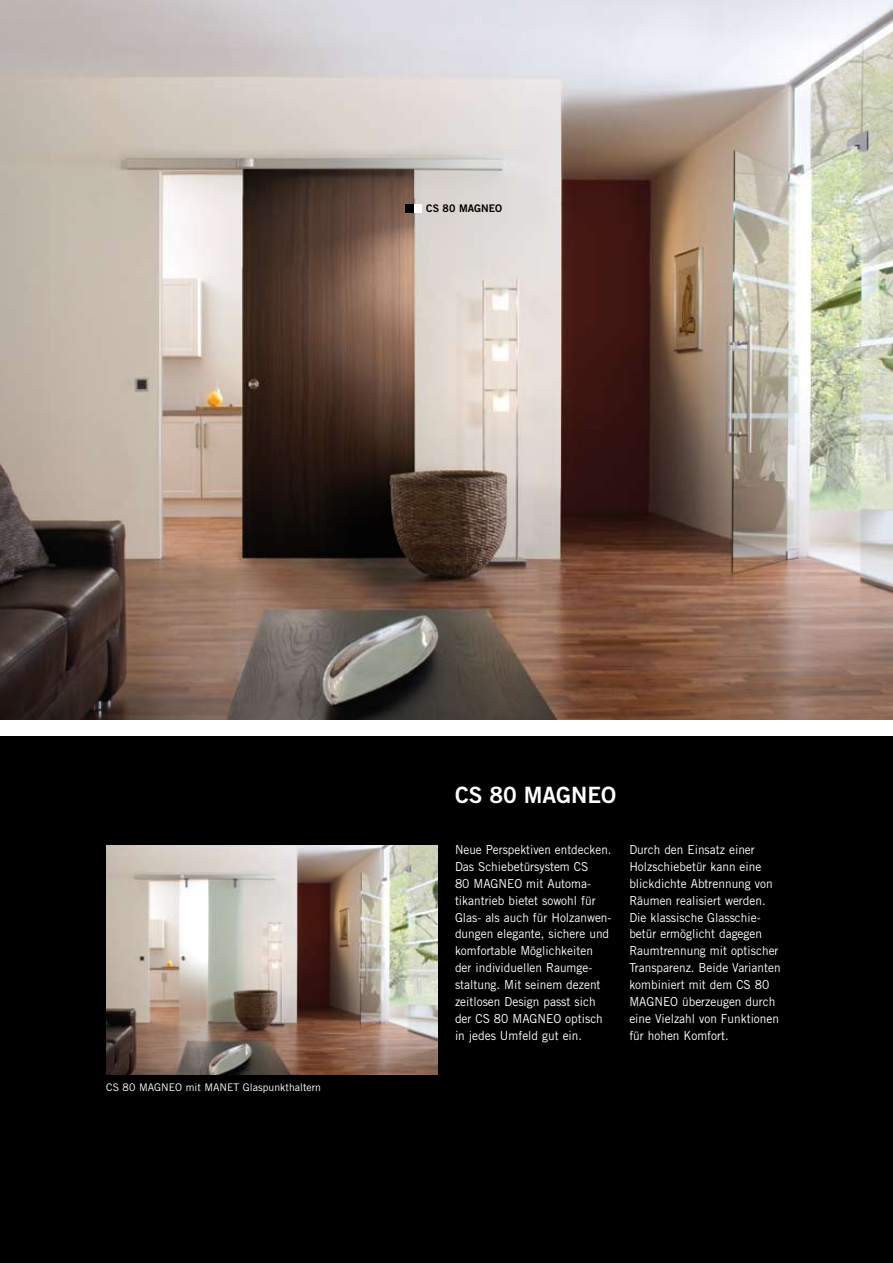
<style>
.page{position:relative;width:893px;height:1263px;background:#fff}
.page>*{position:absolute;margin:0;border:0;box-sizing:border-box;transform-origin:0 0}
.t1{font:22.5px "Trade Gothic Bold Two";color:#fff}
.t2{font:12.3px/17px "Trade Gothic";color:#fff;scale:.95 1}
.t3{font:12.3px/17px "Trade Gothic";color:#fff;scale:.96 1}
.t4{font:10.5px "Trade Gothic";color:#fff}
.t5{font:10.5px "Trade Gothic Bold Two";color:#000}
</style>
<div class="page">
<div style="left:0;top:736px;width:893px;height:527px;background:#000"></div>
<img style="left:0;top:0;width:893px;height:719px">
<img style="left:106px;top:845px;width:332px;height:229px">
<div style="left:414px;top:204px;width:8px;height:9px;background:#fff"></div>
<div style="left:405px;top:204px;width:9px;height:9px;background:#000"></div>
<p class="t5" style="left:426px;top:202px;width:77px">CS 80 MAGNEO</p>
<p class="t4" style="left:106px;top:1081px;width:216px">CS 80 MAGNEO mit MANET Glaspunkthaltern</p>
<h1 class="t1" style="left:455px;top:781px;width:163px">CS 80 MAGNEO</h1>
<p class="t2" style="left:455px;top:841px;width:166px">Neue Perspektiven entdecken.<br>Das Schiebetürsystem CS<br>80 MAGNEO mit Automa&shy;tikantrieb bietet sowohl für<br>Glas- als auch für Holzanwen&shy;dungen elegante, sichere und komfortable Möglichkeiten der individuellen Raumge&shy;staltung. Mit seinem dezent zeitlosen Design passt sich der CS 80 MAGNEO optisch in jedes Umfeld gut ein.</p>
<p class="t3" style="left:629px;top:841px;width:159px">Durch den Einsatz einer<br>Holzschiebetür kann eine blickdichte Abtrennung von<br>Räumen realisiert werden.<br>Die klassische Glasschie&shy;betür ermöglicht dagegen<br>Raumtrennung mit optischer<br>Transparenz. Beide Varianten kombiniert mit dem CS 80<br>MAGNEO überzeugen durch eine Vielzahl von Funktionen für hohen Komfort.</p>
</div>
